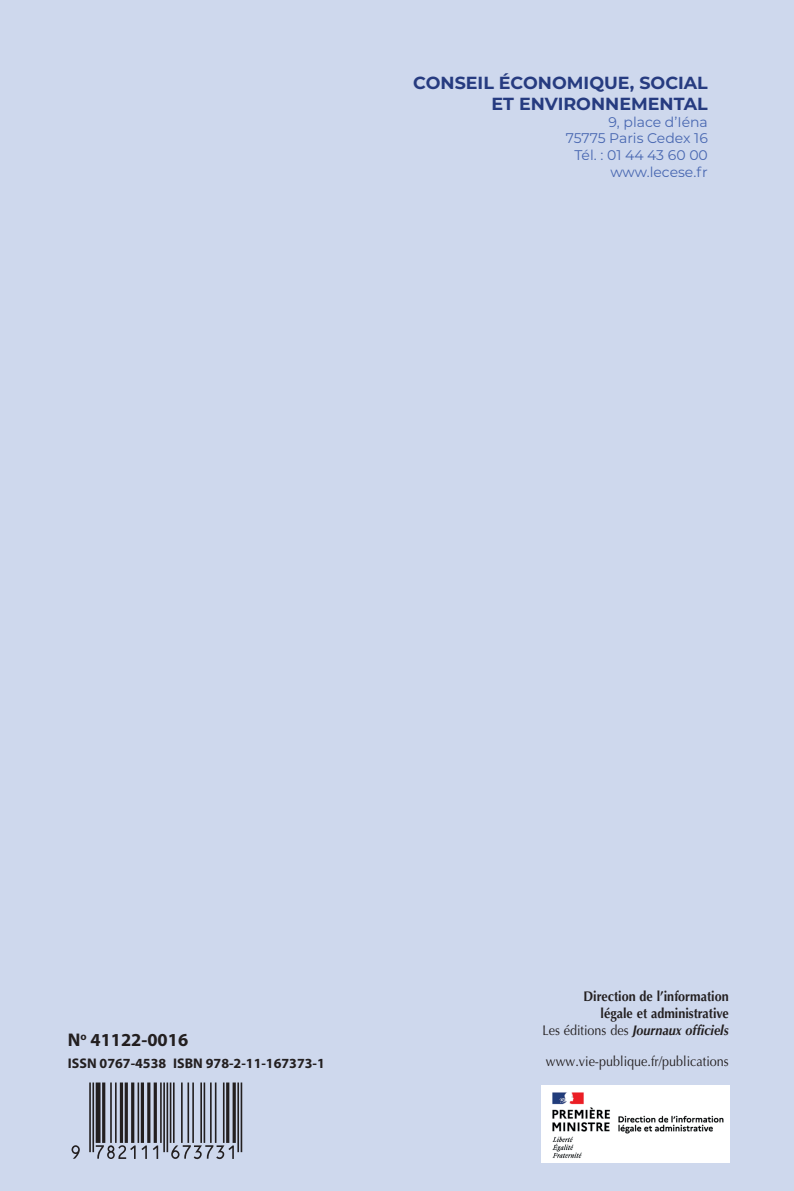
<style>
.page{position:relative;width:794px;height:1191px;background:#ced8ed}
.page>*{position:absolute;margin:0;border:0;box-sizing:border-box;transform-origin:0 0}
.t1{font:80.5px "Ean P48 Lfz";color:#231f20}
.Numero_-_prix{font:700 18.38px "Myriad Pro";color:#231f20}
.t2{font:700 17.5px/21px "Montserrat";color:#263b80;text-align:right}
.t3{font:700 14px/17px "Optima LT Std";color:#231f20;text-align:right;scale:.9 1}
.t4{font:14px/16.8px "Montserrat";color:#4867b1;text-align:right}
.ISSN-ISBN{font:700 14px "Myriad Pro";color:#231f20}
.t5{font:14px "Optima LT Std";color:#231f20;scale:.9 1}
.s1{font-weight:400}
.s2{font-style:italic}
</style>
<div class="page">
<img style="left:542px;top:1085px;width:187px;height:77px">
<p class="t2" style="left:413px;top:71px;width:296px">CONSEIL ÉCONOMIQUE, SOCIAL<br>ET ENVIRONNEMENTAL</p>
<p class="t4" style="left:566px;top:113px;width:144px">9, place d’Iéna<br>75775 Paris Cedex 16<br>Tél. : 01 44 43 60 00 www.lecese.fr</p>
<p class="Numero_-_prix" style="left:68px;top:1028px;width:122px">N<sup>o</sup> 41122-0016</p>
<p class="ISSN-ISBN" style="left:68px;top:1054px;width:258px">ISSN 0767-4538 ISBN 978-2-11-167373-1</p>
<p class="t1" style="left:72px;top:1082px;width:172px">9:HSMBLB=[\X\XV:</p>
<p class="t3" style="left:542px;top:987px;width:208px">Direction de l’information<br>légale et administrative<br><span class="s1">Les éditions des</span> <span class="s2">Journaux officiels</span></p>
<p class="t5" style="left:546px;top:1052px;width:205px">www.vie-publique.fr/publications</p>
</div>
